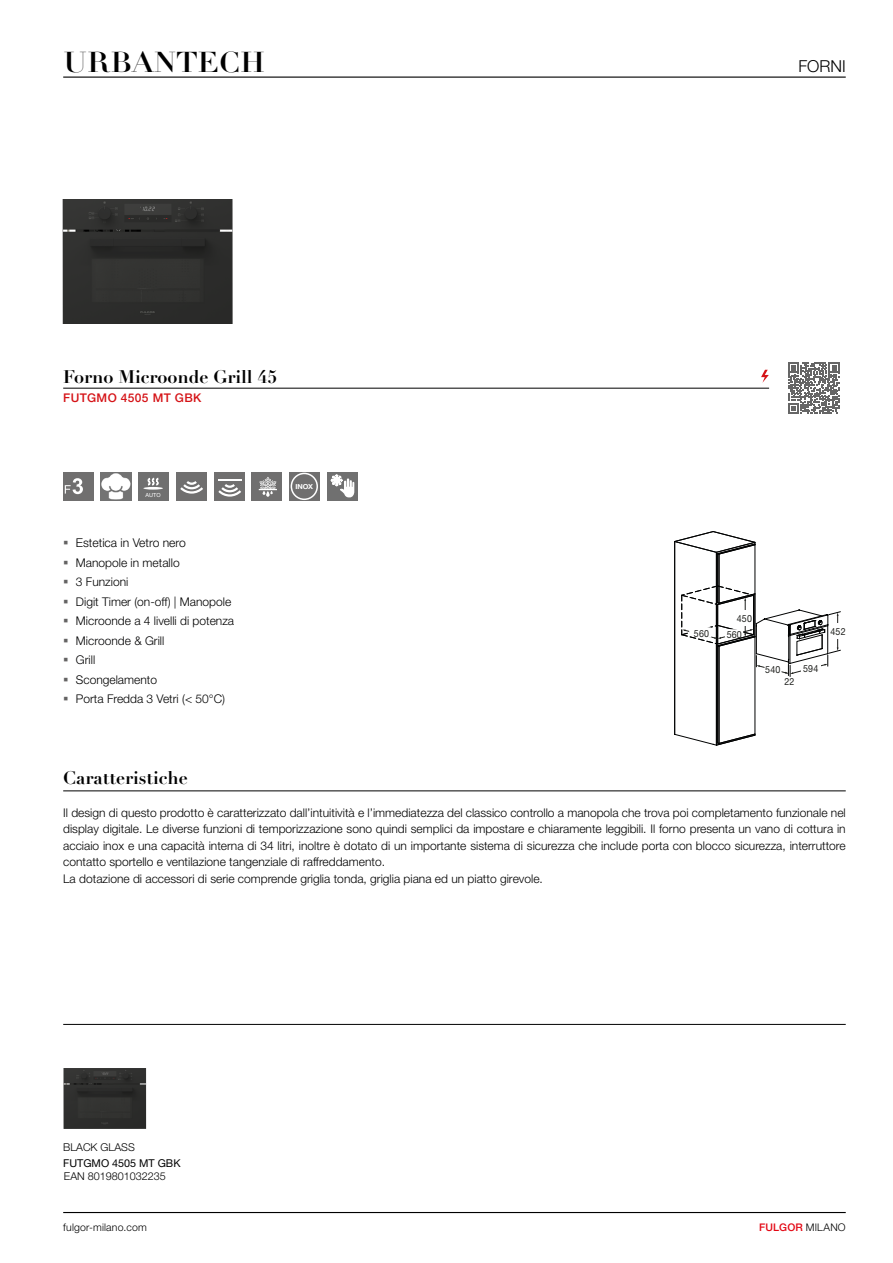
<style>
.page{position:relative;width:893px;height:1263px;background:#fff}
.page>*{position:absolute;margin:0;border:0;box-sizing:border-box;transform-origin:0 0}
.t1{font:28.35px "Didot LT Pro Headline";color:#000;scale:1.11 1}
.t2{font:700 18px "Didot LT Pro";color:#000}
.t3{font:300 16.5px "Helvetica Neue LT Std";color:#000}
.t4{font:300 12.15px "Helvetica Neue LT Std";color:#000}
.t5{font:300 12px/16.5px "Helvetica Neue LT Std";color:#000}
.t6{font:300 12px "Helvetica Neue LT Std";color:#020203}
.t7{font:500 12px "Helvetica Neue LT Std";letter-spacing:.03em;color:#d51317}
.t8{font:300 10.8px "Helvetica Neue LT Std";color:#000}
.t9{font:10.8px "Helvetica Neue LT Std";color:#000}
.t10{font:300 10.5px "Helvetica Neue LT Std";letter-spacing:.02em;color:#000}
.t11{font:500 10.5px "Helvetica Neue LT Std";letter-spacing:.02em;color:#e30613}
.t12{font:9.75px "Helvetica Neue LT Std";letter-spacing:.025em;color:#1d1e1b;scale:.9 1}
.t13{font:700 6.9px "Helvetica Neue";color:#fff;scale:1.07 1}
.t14{font:5.55px "Helvetica Neue LT Std";color:#fff}
.s1{color:#646363}
.s2{font-weight:300;color:#000}
</style>
<div class="page">
<hr style="left:63px;top:77px;width:783px;height:1px;background:#000">
<hr style="left:63px;top:388px;width:706px;height:1px;background:#000">
<hr style="left:63px;top:791px;width:783px;height:1px;background:#000">
<hr style="left:63px;top:1024px;width:783px;height:1px;background:#000">
<img style="left:63px;top:1068px;width:84px;height:60px">
<svg style="left:761px;top:370px;width:8px;height:13px"></svg>
<svg style="left:788px;top:362px;width:51px;height:52px"></svg>
<img style="left:62px;top:199px;width:171px;height:124px">
<hr style="left:755px;top:545px;width:1px;height:49px;background:#010202">
<hr style="left:755px;top:637px;width:1px;height:97px;background:#010202">
<hr style="left:674px;top:541px;width:1px;height:193px;background:#010202">
<hr style="left:716px;top:552px;width:1px;height:193px;background:#010202">
<hr style="left:717px;top:554px;width:1px;height:49px;background:#010202">
<hr style="left:719px;top:554px;width:1px;height:49px;background:#010202">
<svg style="left:675px;top:531px;width:81px;height:23px"></svg>
<hr style="left:719px;top:646px;width:1px;height:97px;background:#010202">
<hr style="left:717px;top:646px;width:1px;height:97px;background:#010202">
<svg style="left:674px;top:734px;width:82px;height:11px"></svg>
<svg style="left:681px;top:585px;width:160px;height:92px"></svg>
<div style="left:63px;top:472px;width:30px;height:29px;background:#706f6f"></div>
<svg style="left:65px;top:478px;width:18px;height:16px"></svg>
<div style="left:327px;top:472px;width:30px;height:29px;background:#707070"></div>
<svg style="left:331px;top:474px;width:23px;height:23px"></svg>
<img style="left:101px;top:472px;width:30px;height:29px">
<div style="left:139px;top:472px;width:30px;height:29px;background:#707070"></div>
<svg style="left:147px;top:477px;width:12px;height:9px"></svg>
<hr style="left:143px;top:487px;width:20px;height:3px;background:#fff;border-radius:50%">
<div style="left:290px;top:472px;width:30px;height:29px;background:#706f6f"></div>
<div style="left:291px;top:473px;width:27px;height:27px;border:2px solid #fff;border-radius:50%"></div>
<div style="left:176px;top:472px;width:31px;height:29px;background:#706f6f"></div>
<svg style="left:180px;top:481px;width:23px;height:13px"></svg>
<div style="left:252px;top:472px;width:30px;height:29px;background:#706f6f"></div>
<svg style="left:259px;top:477px;width:18px;height:20px"></svg>
<div style="left:214px;top:472px;width:30px;height:29px;background:#706f6f"></div>
<svg style="left:218px;top:484px;width:23px;height:13px"></svg>
<hr style="left:218px;top:479px;width:23px;height:2px;background:#fff">
<hr style="left:63px;top:1212px;width:783px;height:1px;background:#000">
<h1 class="t1" style="left:63px;top:45px;width:183px">URBANTECH</h1>
<h3 class="t3" style="left:798px;top:56px;width:49px">FORNI</h3>
<h2 class="t2" style="left:63px;top:365px;width:216px">Forno Microonde Grill 45</h2>
<p class="t7" style="left:63px;top:390px;width:140px">FUTGMO 4505 MT GBK</p>
<p class="t14" style="left:146px;top:492px;width:17px">AUTO</p>
<p class="t4" style="left:63px;top:535px;width:124px"><span class="s1">▪</span> Estetica in Vetro nero</p>
<p class="t5" style="left:63px;top:554px;width:118px"><span class="s1">▪</span> Manopole in metallo</p>
<p class="t5" style="left:63px;top:573px;width:67px"><span class="s1">▪</span> 3 Funzioni</p>
<p class="t5" style="left:63px;top:593px;width:170px"><span class="s1">▪</span> Digit Timer (on-off) | Manopole</p>
<p class="t5" style="left:63px;top:612px;width:172px"><span class="s1">▪</span> Microonde a 4 livelli di potenza</p>
<p class="t6" style="left:63px;top:633px;width:103px"><span class="s1">▪</span> Microonde &amp; Grill</p>
<p class="t6" style="left:63px;top:653px;width:34px"><span class="s1">▪</span> Grill</p>
<p class="t5" style="left:63px;top:671px;width:95px"><span class="s1">▪</span> Scongelamento</p>
<p class="t5" style="left:63px;top:690px;width:163px"><span class="s1">▪</span> Porta Fredda 3 Vetri (&lt; 50°C)</p>
<h2 class="t2" style="left:63px;top:766px;width:126px">Caratteristiche</h2>
<p class="t13" style="left:295px;top:481px;width:18px">INOX</p>
<p class="t12" style="left:737px;top:612px;width:18px">450</p>
<p class="t12" style="left:694px;top:627px;width:18px">560</p>
<p class="t12" style="left:727px;top:628px;width:18px">560</p>
<p class="t12" style="left:765px;top:664px;width:18px">540</p>
<p class="t12" style="left:803px;top:663px;width:18px">594</p>
<p class="t12" style="left:784px;top:676px;width:13px">22</p>
<p class="t12" style="left:830px;top:626px;width:18px">452</p>
<p class="t5" style="left:63px;top:804px;width:784px">Il design di questo prodotto è caratterizzato dall’intuitività e l’immediatezza del classico controllo a manopola che trova poi completamento funzionale nel display digitale. Le diverse funzioni di temporizzazione sono quindi semplici da impostare e chiaramente leggibili. Il forno presenta un vano di cottura in acciaio inox e una capacità interna di 34 litri, inoltre è dotato di un importante sistema di sicurezza che include porta con blocco sicurezza, interruttore contatto sportello e ventilazione tangenziale di raffreddamento.<br>La dotazione di accessori di serie comprende griglia tonda, griglia piana ed un piatto girevole.</p>
<p class="t8" style="left:63px;top:1140px;width:73px">BLACK GLASS</p>
<p class="t9" style="left:63px;top:1157px;width:119px">FUTGMO 4505 MT GBK</p>
<p class="t8" style="left:64px;top:1169px;width:103px">EAN 8019801032235</p>
<p class="t10" style="left:63px;top:1220px;width:85px">fulgor-milano.com</p>
<p class="t11" style="left:759px;top:1220px;width:88px">FULGOR <span class="s2">MILANO</span></p>
</div>
